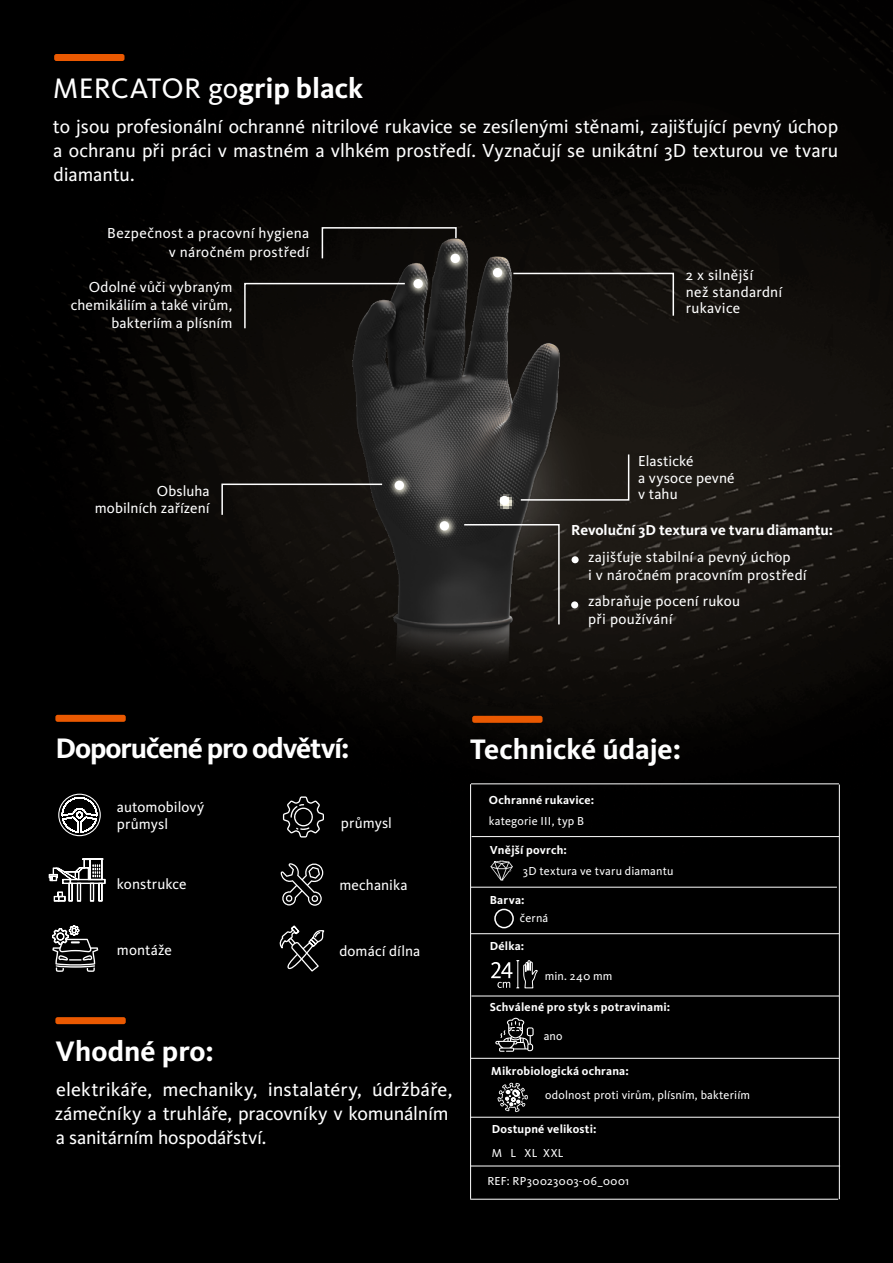
<style>
.page{position:relative;width:893px;height:1263px;background:#000}
.page>*{position:absolute;margin:0;border:0;box-sizing:border-box;transform-origin:0 0}
.t1{font:700 29.25px "Kievit Pro";letter-spacing:-.025em;color:#fff}
.t2{font:29.25px "Kievit Pro";color:#fff}
.t3{font:700 29.25px "Kievit Pro";letter-spacing:-.005em;color:#fff}
.t4{font:700 29.25px "Kievit Pro";letter-spacing:.005em;color:#fff}
.t5{font:19.5px/24px "Kievit Pro";letter-spacing:-.005em;color:#fff;text-align:justify}
.t6{font:15px/16.5px "Kievit Pro";letter-spacing:.01em;color:#fff}
.t7{font:700 15px "Kievit Pro";color:#fff}
.t8{font:700 12px "Kievit Pro";letter-spacing:.015em;color:#fff}
.t9{font:12px "Kievit Pro";letter-spacing:.015em;color:#fff}
.t10{font:12px "Kievit Pro";letter-spacing:.035em;color:#fff}
.s1{font-weight:700}
</style>
<div class="page">
<img style="left:54px;top:2px;width:839px;height:863px">
<img style="left:30px;top:210px;width:863px;height:550px">
<div style="left:54px;top:54px;width:71px;height:7px;background:#ea5901;border-radius:2px"></div>
<div style="left:55px;top:1017px;width:71px;height:7px;background:#ea5901;border-radius:2px"></div>
<div style="left:472px;top:716px;width:71px;height:7px;background:#ea5901;border-radius:2px"></div>
<svg style="left:491px;top:861px;width:22px;height:19px"></svg>
<svg style="left:491px;top:960px;width:47px;height:29px"></svg>
<svg style="left:495px;top:1018px;width:39px;height:34px"></svg>
<hr style="left:472px;top:836px;width:367px;height:1px;background:#fff">
<hr style="left:471px;top:783px;width:368px;height:1px;background:#fff">
<hr style="left:471px;top:887px;width:366px;height:1px;background:#fff">
<hr style="left:471px;top:933px;width:368px;height:1px;background:#fff">
<hr style="left:471px;top:996px;width:368px;height:1px;background:#fff">
<hr style="left:471px;top:1058px;width:368px;height:1px;background:#fff">
<hr style="left:470px;top:1117px;width:369px;height:1px;background:#fff">
<hr style="left:470px;top:1165px;width:370px;height:1px;background:#fff">
<svg style="left:497px;top:1083px;width:31px;height:29px"></svg>
<div style="left:494px;top:909px;width:20px;height:19px;border:2px solid #fff;border-radius:50%"></div>
<hr style="left:470px;top:1199px;width:368px;height:1px;background:#fff">
<hr style="left:470px;top:784px;width:1px;height:415px;background:#fff">
<hr style="left:839px;top:784px;width:1px;height:415px;background:#fff">
<div style="left:55px;top:715px;width:71px;height:7px;background:#ea5901;border-radius:2px"></div>
<svg style="left:387px;top:473px;width:25px;height:25px"></svg>
<div style="left:395px;top:481px;width:9px;height:9px;background:#fff;border-radius:50%"></div>
<svg style="left:443px;top:246px;width:25px;height:25px"></svg>
<div style="left:451px;top:254px;width:9px;height:9px;background:#fff;border-radius:50%"></div>
<svg style="left:406px;top:272px;width:25px;height:24px"></svg>
<div style="left:413px;top:279px;width:10px;height:9px;background:#fff;border-radius:50%"></div>
<svg style="left:485px;top:260px;width:25px;height:25px"></svg>
<div style="left:493px;top:268px;width:9px;height:9px;background:#fff;border-radius:50%"></div>
<svg style="left:432px;top:514px;width:25px;height:24px"></svg>
<div style="left:440px;top:521px;width:9px;height:9px;background:#fff;border-radius:50%"></div>
<svg style="left:495px;top:491px;width:19px;height:19px"></svg>
<div style="left:500px;top:496px;width:9px;height:9px;background:#fff;border-radius:50%"></div>
<svg style="left:243px;top:282px;width:163px;height:48px"></svg>
<svg style="left:221px;top:483px;width:163px;height:33px;background:#201d1b"></svg>
<svg style="left:463px;top:523px;width:97px;height:103px;background:#2b2927"></svg>
<svg style="left:512px;top:272px;width:163px;height:45px;background:#1d1a17"></svg>
<svg style="left:519px;top:453px;width:111px;height:48px;background:#2e2b27"></svg>
<svg style="left:321px;top:226px;width:136px;height:34px"></svg>
<div style="left:572px;top:556px;width:7px;height:7px;background:#fff;border-radius:50%"></div>
<div style="left:571px;top:601px;width:7px;height:7px;background:#fff;border-radius:50%"></div>
<svg style="left:58px;top:794px;width:43px;height:42px"></svg>
<div style="left:70px;top:879px;width:35px;height:5px;border:1px solid #fff"></div>
<div style="left:70px;top:879px;width:35px;height:4px;border:1px solid #fff"></div>
<svg style="left:48px;top:858px;width:56px;height:44px"></svg>
<svg style="left:52px;top:925px;width:46px;height:47px"></svg>
<svg style="left:283px;top:796px;width:41px;height:41px"></svg>
<svg style="left:281px;top:862px;width:42px;height:44px"></svg>
<svg style="left:279px;top:925px;width:46px;height:47px"></svg>
<h1 class="t2" style="left:53px;top:70px;width:312px">MERCATOR go<span class="s1">grip black</span></h1>
<h2 class="t5" style="left:53px;top:114px;width:787px">to jsou profesionální ochranné nitrilové rukavice se zesílenými stěnami, zajišťující pevný úchop a ochranu při práci v mastném a vlhkém prostředí. Vyznačují se unikátní 3D texturou ve tvaru diamantu.</h2>
<p class="t6" style="left:107px;top:224px;width:204px;line-height:18px;text-align:right">Bezpečnost a pracovní hygiena v náročném prostředí</p>
<p class="t6" style="left:71px;top:278px;width:163px;line-height:18px;text-align:right">Odolné vůči vybraným chemikáliím a také virům, bakteriím a plísním</p>
<p class="t6" style="left:686px;top:267px;width:98px">2 x silnější<br>než standardní rukavice</p>
<p class="t6" style="left:95px;top:483px;width:116px;text-align:right">Obsluha mobilních zařízení</p>
<p class="t6" style="left:638px;top:453px;width:98px">Elastické<br>a vysoce pevné v tahu</p>
<p class="t7" style="left:571px;top:521px;width:264px">Revoluční 3D textura ve tvaru diamantu:</p>
<p class="t6" style="left:588px;top:548px;width:220px;line-height:18px">zajišťuje stabilní a pevný úchop<br>i v náročném pracovním prostředí</p>
<p class="t6" style="left:588px;top:592px;width:153px;line-height:18px">zabraňuje pocení rukou při používání</p>
<h1 class="t1" style="left:55px;top:731px;width:295px">Doporučené pro odvětví:</h1>
<p class="t6" style="left:117px;top:798px;width:89px;line-height:17.2px">automobilový průmysl</p>
<p class="t6" style="left:117px;top:876px;width:71px">konstrukce</p>
<p class="t6" style="left:117px;top:942px;width:57px">montáže</p>
<h1 class="t4" style="left:55px;top:1033px;width:160px">Vhodné pro:</h1>
<p class="t6" style="left:341px;top:815px;width:53px">průmysl</p>
<p class="t6" style="left:339px;top:877px;width:70px">mechanika</p>
<p class="t6" style="left:339px;top:943px;width:83px">domácí dílna</p>
<h2 class="t5" style="left:55px;top:1077px;width:399px;text-align:left">elektrikáře, mechaniky, instalatéry, údržbáře, zámečníky a truhláře, pracovníky v komunálním a sanitárním hospodářství.</h2>
<h1 class="t3" style="left:470px;top:732px;width:212px">Technické údaje:</h1>
<p class="t8" style="left:489px;top:792px;width:107px">Ochranné rukavice:</p>
<p class="t9" style="left:489px;top:813px;width:97px">kategorie III, typ B</p>
<p class="t8" style="left:490px;top:843px;width:78px">Vnější povrch:</p>
<p class="t9" style="left:523px;top:864px;width:152px">3D textura ve tvaru diamantu</p>
<p class="t8" style="left:490px;top:893px;width:36px">Barva:</p>
<p class="t9" style="left:520px;top:911px;width:30px">černá</p>
<p class="t8" style="left:490px;top:939px;width:36px">Délka:</p>
<p class="t9" style="left:545px;top:969px;width:69px">min. 240 mm</p>
<p class="t8" style="left:490px;top:999px;width:182px">Schválené pro styk s potravinami:</p>
<p class="t9" style="left:544px;top:1029px;width:20px">ano</p>
<p class="t8" style="left:491px;top:1064px;width:139px">Mikrobiologická ochrana:</p>
<p class="t9" style="left:545px;top:1088px;width:206px">odolnost proti virům, plísním, bakteriím</p>
<p class="t8" style="left:492px;top:1122px;width:106px">Dostupné velikosti:</p>
<p class="t9" style="left:492px;top:1146px;width:73px">M L XL XXL</p>
<p class="t10" style="left:487px;top:1174px;width:143px">REF: RP30023003-06_0001</p>
</div>
